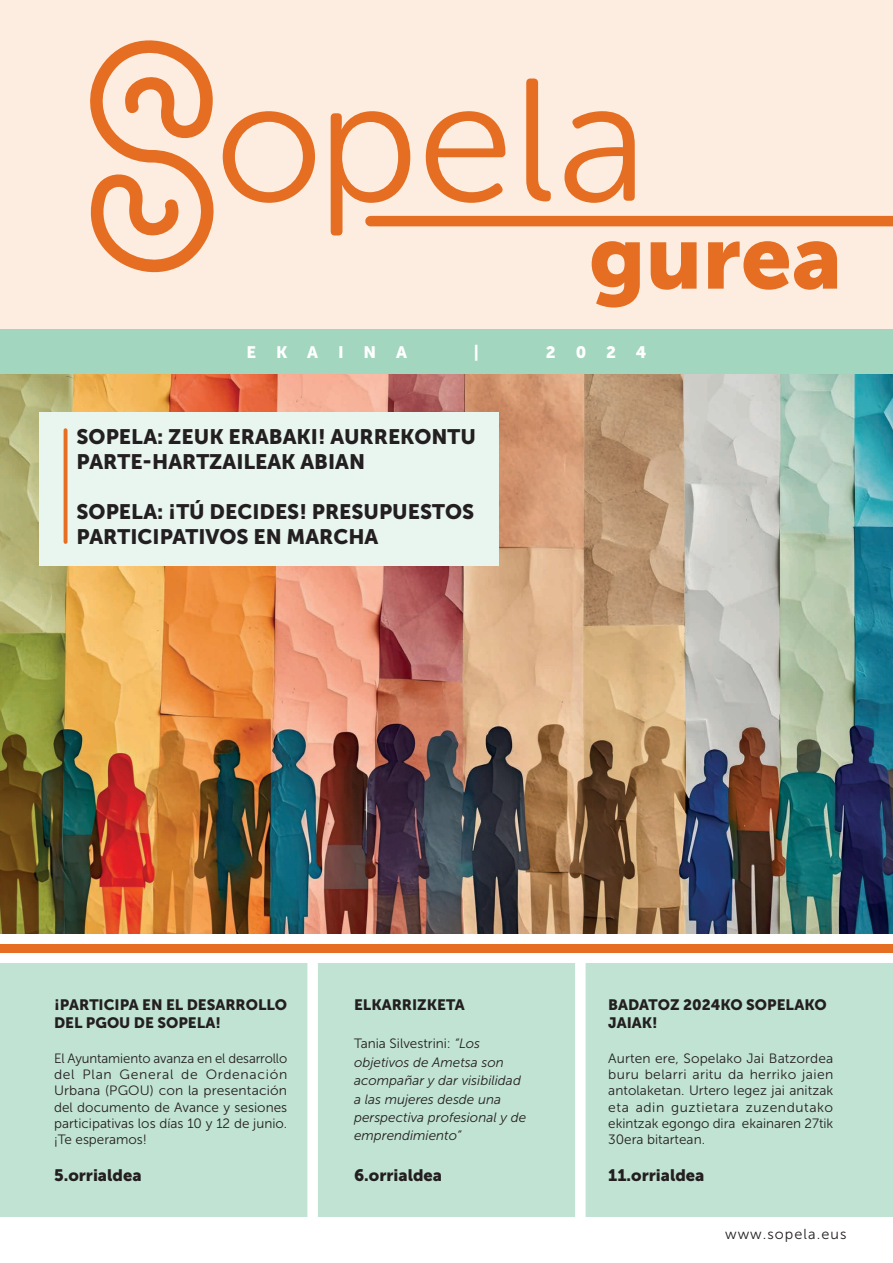
<style>
.page{position:relative;width:893px;height:1263px;background:#fff}
.page>*{position:absolute;margin:0;border:0;box-sizing:border-box;transform-origin:0 0}
.t1{font:90px "Museo Sans 900";color:#e56e22}
.t2{font:20.85px/25px "Museo Sans 900";color:#231f20}
.t3{font:16.5px "Museo Sans 900";color:#231f20}
.t4{font:16.5px "Museo Sans 900";letter-spacing:1.2em;color:#fff}
.t5{font:15px/18.1px "Museo Sans 900";color:#231f20}
.t6{font:14.4px "Museo Sans 300";letter-spacing:.075em;color:#231f20}
.t7{font:13.5px/16.4px "Museo Sans 300";color:#231f20;text-align:justify}
.t8{font:italic 13.5px/18.5px "Museo Sans 300";color:#231f20}
.s1{font-style:normal}
</style>
<div class="page">
<div style="left:0;top:963px;width:893px;height:253px;background:#c1e3d3"></div>
<div style="left:0;top:0;width:893px;height:330px;background:#fcede0"></div>
<div style="left:0;top:944px;width:893px;height:8px;background:#e56e22"></div>
<img style="left:0;top:374px;width:893px;height:559px">
<div style="left:307px;top:962px;width:11px;height:301px;background:#fff"></div>
<div style="left:575px;top:963px;width:11px;height:300px;background:#fff"></div>
<svg style="left:232px;top:111px;width:83px;height:92px"></svg>
<svg style="left:331px;top:111px;width:79px;height:124px"></svg>
<svg style="left:426px;top:111px;width:79px;height:92px"></svg>
<svg style="left:526px;top:79px;width:25px;height:122px"></svg>
<svg style="left:564px;top:111px;width:71px;height:92px"></svg>
<svg style="left:90px;top:40px;width:142px;height:233px"></svg>
<div style="left:0;top:330px;width:893px;height:44px;background:#a2d6bf"></div>
<div style="left:370px;top:216px;width:523px;height:10px;background:#e56e22"></div>
<div style="left:39px;top:412px;width:460px;height:154px;background:#e9f6f0"></div>
<svg style="left:64px;top:430px;width:4px;height:112px"></svg>
<h1 class="t1" style="left:589px;top:206px;width:255px">gurea</h1>
<p class="t4" style="left:247px;top:343px;width:162px">EKAINA</p>
<p class="t4" style="left:474px;top:343px;width:7px">|</p>
<p class="t4" style="left:546px;top:343px;width:102px">2024</p>
<h2 class="t2" style="left:77px;top:424px;width:401px">SOPELA: ZEUK ERABAKI! AURREKONTU<br>PARTE-HARTZAILEAK ABIAN</h2>
<h2 class="t2" style="left:77px;top:499px;width:399px">SOPELA: ¡TÚ DECIDES! PRESUPUESTOS<br>PARTICIPATIVOS EN MARCHA</h2>
<p class="t5" style="left:54px;top:995px;width:235px">¡PARTICIPA EN EL DESARROLLO<br>DEL PGOU DE SOPELA!</p>
<p class="t7" style="left:54px;top:1050px;width:235px">El Ayuntamiento avanza en el desarrollo del Plan General de Ordenación Urbana (PGOU) con la presentación del documento de Avance y sesiones participativas los días 10 y 12 de junio. ¡Te esperamos!</p>
<p class="t3" style="left:54px;top:1166px;width:89px">5.orrialdea</p>
<p class="t5" style="left:354px;top:995px;width:112px">ELKARRIZKETA</p>
<p class="t8" style="left:354px;top:1035px;width:174px"><span class="s1">Tania Silvestrini:</span> “Los objetivos de Ametsa son acompañar y dar visibilidad a las mujeres desde una perspectiva profesional y de emprendimiento”</p>
<p class="t3" style="left:354px;top:1166px;width:90px">6.orrialdea</p>
<p class="t5" style="left:608px;top:995px;width:220px">BADATOZ 2024KO SOPELAKO<br>JAIAK!</p>
<p class="t7" style="left:608px;top:1050px;width:227px">Aurten ere, Sopelako Jai Batzordea buru belarri aritu da herriko jaien antolaketan. Urtero legez jai anitzak eta adin guztietara zuzendutako ekintzak egongo dira ekainaren 27tik 30era bitartean.</p>
<p class="t3" style="left:608px;top:1166px;width:98px">11.orrialdea</p>
<p class="t6" style="left:725px;top:1227px;width:123px">www.sopela.eus</p>
</div>
